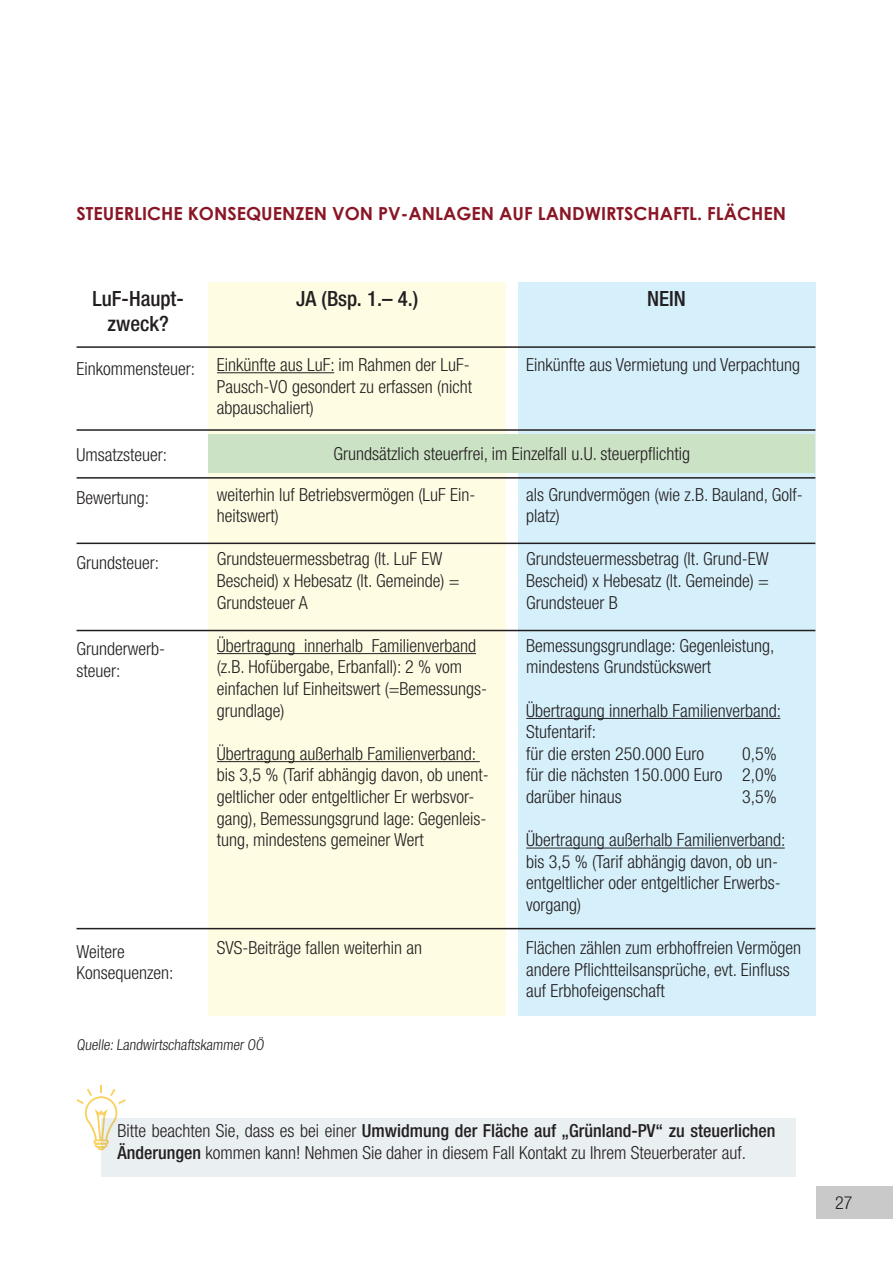
<style>
.page{position:relative;width:893px;height:1263px;background:#fff}
.page>*{position:absolute;margin:0;border:0;box-sizing:border-box;transform-origin:0 0}
.t1{font:500 condensed 21px/25.2px "Helvetica Neue LT Std";color:#231f20;text-align:center}
.t2{font:300 condensed 18px/21.6px "Helvetica Neue LT Std";color:#231f20}
.t3{font:700 18px "Century Gothic";color:#8a1625}
.t4{font:300 condensed 15px "Helvetica Neue LT Std";color:#231f20}
.s1{font-weight:500}
</style>
<div class="page">
<div style="left:816px;top:1186px;width:77px;height:33px;background:#cac9c9"></div>
<div style="left:208px;top:283px;width:298px;height:733px;background:#fffce4"></div>
<hr style="left:217px;top:372px;width:117px;height:1px;background:#231f20">
<hr style="left:217px;top:653px;width:259px;height:1px;background:#231f20">
<hr style="left:217px;top:761px;width:263px;height:1px;background:#231f20">
<div style="left:518px;top:283px;width:297px;height:733px;background:#d6f0fb"></div>
<hr style="left:526px;top:718px;width:254px;height:1px;background:#231f20">
<hr style="left:526px;top:847px;width:259px;height:1px;background:#231f20">
<div style="left:208px;top:434px;width:607px;height:39px;background:#cbe2c5"></div>
<hr style="left:77px;top:429px;width:738px;height:2px;background:#231f20">
<hr style="left:77px;top:477px;width:738px;height:2px;background:#231f20">
<hr style="left:77px;top:543px;width:738px;height:1px;background:#231f20">
<hr style="left:77px;top:630px;width:738px;height:1px;background:#231f20">
<hr style="left:77px;top:928px;width:738px;height:1px;background:#231f20">
<hr style="left:77px;top:346px;width:738px;height:2px;background:#231f20">
<svg style="left:77px;top:1086px;width:49px;height:64px"></svg>
<div style="left:101px;top:1118px;width:694px;height:58px;background:#eaeff2"></div>
<p class="t3" style="left:77px;top:200px;width:711px">STEUERLICHE KONSEQUENZEN VON PV-ANLAGEN AUF LANDWIRTSCHAFTL. FLÄCHEN</p>
<p class="t1" style="left:93px;top:286px;width:93px">LuF-Haupt&shy;zweck?</p>
<p class="t2" style="left:77px;top:357px;width:120px">Einkommensteuer:</p>
<p class="t2" style="left:77px;top:444px;width:92px">Umsatzsteuer:</p>
<p class="t2" style="left:77px;top:487px;width:74px">Bewertung:</p>
<p class="t2" style="left:77px;top:552px;width:84px">Grundsteuer:</p>
<p class="t2" style="left:77px;top:638px;width:88px">Grunderwerb&shy;steuer:</p>
<p class="t2" style="left:77px;top:940px;width:50px">Weitere</p>
<p class="t2" style="left:77px;top:962px;width:98px">Konsequenzen:</p>
<p class="t1" style="left:296px;top:286px;width:123px">JA (Bsp. 1.– 4.)</p>
<p class="t2" style="left:217px;top:354px;width:257px">Einkünfte aus LuF: im Rahmen der LuF-<br>Pausch-VO gesondert zu erfassen (nicht abpauschaliert)</p>
<p class="t1" style="left:647px;top:286px;width:40px">NEIN</p>
<p class="t2" style="left:526px;top:354px;width:275px">Einkünfte aus Vermietung und Verpachtung</p>
<p class="t2" style="left:334px;top:443px;width:358px">Grundsätzlich steuerfrei, im Einzelfall u.U. steuerpflichtig</p>
<p class="t2" style="left:217px;top:483px;width:260px">weiterhin luf Betriebsvermögen (LuF Ein&shy;heitswert)</p>
<p class="t2" style="left:217px;top:548px;width:227px">Grundsteuermessbetrag (lt. LuF EW</p>
<p class="t2" style="left:217px;top:570px;width:244px">Bescheid) x Hebesatz (lt. Gemeinde) =</p>
<p class="t2" style="left:217px;top:591px;width:92px">Grundsteuer A</p>
<p class="t2" style="left:217px;top:634px;width:272px">Übertragung innerhalb Familienverband (z.B. Hofübergabe, Erbanfall): 2 % vom einfachen luf Einheitswert (=Bemessungs&shy;grundlage)</p>
<p class="t2" style="left:217px;top:742px;width:261px">Übertragung außerhalb Familienverband:</p>
<p class="t2" style="left:217px;top:764px;width:273px">bis 3,5 % (Tarif abhängig davon, ob unent&shy;geltlicher oder entgeltlicher Er werbsvor&shy;gang), Bemessungsgrund lage: Gegenleis&shy;tung, mindestens gemeiner Wert</p>
<p class="t2" style="left:217px;top:937px;width:207px">SVS-Beiträge fallen weiterhin an</p>
<p class="t2" style="left:526px;top:483px;width:278px">als Grundvermögen (wie z.B. Bauland, Golf&shy;platz)</p>
<p class="t2" style="left:526px;top:548px;width:244px">Grundsteuermessbetrag (lt. Grund-EW</p>
<p class="t2" style="left:526px;top:570px;width:244px">Bescheid) x Hebesatz (lt. Gemeinde) =</p>
<p class="t2" style="left:526px;top:591px;width:93px">Grundsteuer B</p>
<p class="t2" style="left:526px;top:634px;width:250px">Bemessungsgrundlage: Gegenleistung, mindestens Grundstückswert</p>
<p class="t2" style="left:526px;top:699px;width:256px">Übertragung innerhalb Familienverband:<br>Stufentarif:</p>
<p class="t2" style="left:526px;top:742px;width:180px">für die ersten 250.000 Euro</p>
<p class="t2" style="left:742px;top:742px;width:36px">0,5%</p>
<p class="t2" style="left:526px;top:764px;width:252px">für die nächsten 150.000 Euro 2,0%</p>
<p class="t2" style="left:526px;top:786px;width:97px">darüber hinaus</p>
<p class="t2" style="left:742px;top:786px;width:36px">3,5%</p>
<p class="t2" style="left:526px;top:829px;width:261px">Übertragung außerhalb Familienverband:</p>
<p class="t2" style="left:526px;top:850px;width:256px">bis 3,5 % (Tarif abhängig davon, ob un&shy;entgeltlicher oder entgeltlicher Erwerbs&shy;vorgang)</p>
<p class="t2" style="left:526px;top:937px;width:276px">Flächen zählen zum erbhoffreien Vermögen andere Pflichtteilsansprüche, evt. Einfluss auf Erbhofeigenschaft</p>
<p class="t4" style="left:77px;top:1036px;width:191px">Quelle: Landwirtschaftskammer OÖ</p>
<p class="t2" style="left:117px;top:1120px;width:660px">Bitte beachten Sie, dass es bei einer <span class="s1">Umwidmung der Fläche auf „Grünland-PV“ zu steuerlichen<br>Änderungen</span> kommen kann! Nehmen Sie daher in diesem Fall Kontakt zu Ihrem Steuerberater auf.</p>
<p class="t2" style="left:835px;top:1192px;width:19px">27</p>
</div>
